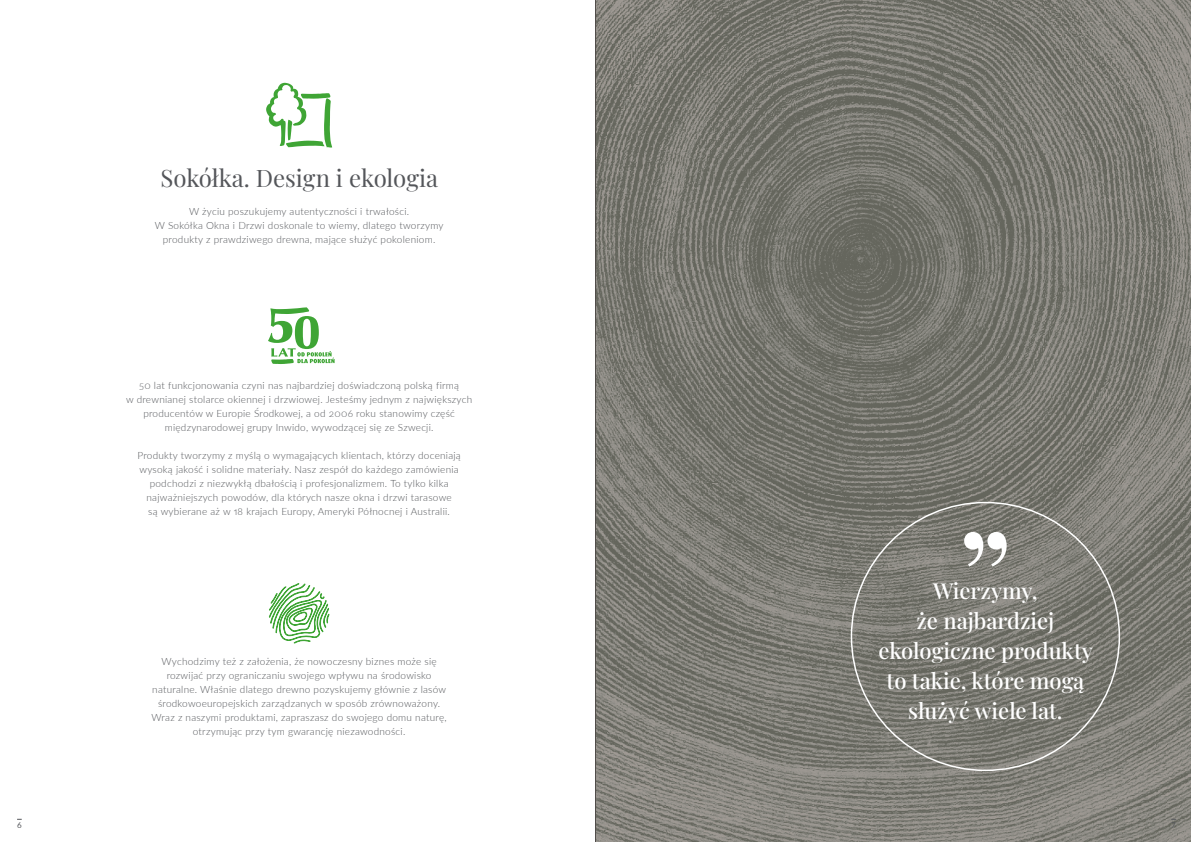
<style>
.page{position:relative;width:1191px;height:842px;background:#fff}
.page>*{position:absolute;margin:0;border:0;box-sizing:border-box;transform-origin:0 0}
.t1{font:24px "Playfair Display";color:#54565a}
.t2{font:500 22px/30px "Playfair Display";color:#fff;text-align:center}
.text{font:300 10px/14px "Lato";letter-spacing:.025em;color:#54565a;text-align:center}
.t3{font:8px "Lato";color:#54565a}
</style>
<div class="page">
<svg style="left:269px;top:583px;width:60px;height:61px"></svg>
<svg style="left:268px;top:307px;width:66px;height:57px"></svg>
<svg style="left:266px;top:83px;width:66px;height:65px"></svg>
<img style="left:596px;top:0;width:595px;height:842px">
<svg style="left:964px;top:532px;width:42px;height:34px"></svg>
<hr style="left:595px;top:0;width:1px;height:842px;background:#000">
<p class="t1" style="left:161px;top:159px;width:279px">Sokółka. Design i ekologia</p>
<p class="text" style="left:189px;top:204px;width:222px">W życiu poszukujemy autentyczności i trwałości.</p>
<p class="text" style="left:155px;top:218px;width:290px">W Sokółka Okna i Drzwi doskonale to wiemy, dlatego tworzymy produkty z prawdziwego drewna, mające służyć pokoleniom.</p>
<p class="text" style="left:126px;top:378px;width:347px">50 lat funkcjonowania czyni nas najbardziej doświadczoną polską firmą<br>w drewnianej stolarce okiennej i drzwiowej. Jesteśmy jednym z największych producentów w Europie Środkowej, a od 2006 roku stanowimy część międzynarodowej grupy Inwido, wywodzącej się ze Szwecji.</p>
<p class="text" style="left:137px;top:448px;width:325px">Produkty tworzymy z myślą o wymagających klientach, którzy doceniają wysoką jakość i solidne materiały. Nasz zespół do każdego zamówienia podchodzi z niezwykłą dbałością i profesjonalizmem. To tylko kilka najważniejszych powodów, dla których nasze okna i drzwi tarasowe<br>są wybierane aż w 18 krajach Europy, Ameryki Północnej i Australii.</p>
<p class="text" style="left:151px;top:654px;width:297px">Wychodzimy też z założenia, że nowoczesny biznes może się rozwijać przy ograniczaniu swojego wpływu na środowisko naturalne. Właśnie dlatego drewno pozyskujemy głównie z lasów środkowoeuropejskich zarządzanych w sposób zrównoważony.<br>Wraz z naszymi produktami, zapraszasz do swojego domu naturę, otrzymując przy tym gwarancję niezawodności.</p>
<p class="t2" style="left:878px;top:574px;width:216px">Wierzymy,<br>że najbardziej ekologiczne produkty to takie, które mogą służyć wiele lat.</p>
<p class="t3" style="left:17px;top:820px;width:6px">6</p>
<p class="t3" style="left:1171px;top:820px;width:6px">7</p>
</div>
